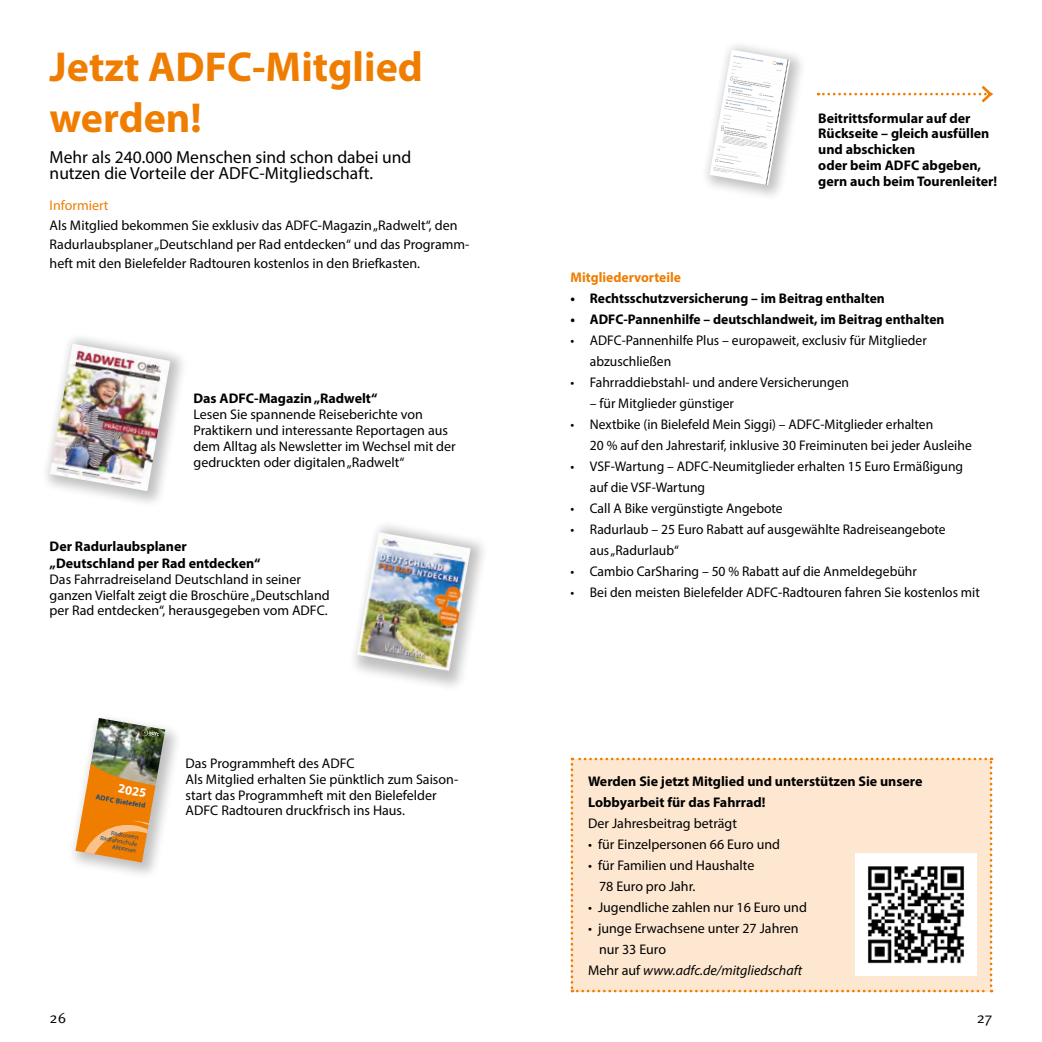
<style>
.page{position:relative;width:1042px;height:1042px;background:#fff}
.page>*{position:absolute;margin:0;border:0;box-sizing:border-box;transform-origin:0 0}
.t1{font:700 42px/50.4px "Myriad Pro";color:#ef7d00}
.t2{font:17.5px/15.8px "Myriad Pro";color:#000}
.t3{font:14.88px "Meta Pro Norm";color:#000}
.t4{font:14px/15.8px "Myriad Pro";color:#000}
.t5{font:700 14px/15.8px "Myriad Pro";color:#000}
.t6{font:italic 14px "Myriad Pro";color:#000}
.t7{font:700 14px "Myriad Pro";color:#ef7d00}
.t8{font:14px "Myriad Pro";color:#ef7d00}
.t9{font:700 13.3px "Myriad Pro";color:#fff}
.t10{font:700 12.95px "Myriad Pro";color:#fff}
.t11{font:700 7.52px "Myriad Pro";color:#1a4b7e}
.t12{font:700 7.17px "Myriad Pro";color:#1a4b7e}
.t13{font:6.48px/7px "Myriad Pro";color:#1a4b7e;text-align:right}
.t14{font:6.3px/6.8px "Myriad Pro";color:#1a4b7e;text-align:right}
.s1{font-style:normal}
</style>
<div class="page">
<div style="left:40px;top:331px;width:149px;height:178px;background:#000;opacity:.25"></div>
<svg style="left:43px;top:334px;width:129px;height:158px"></svg>
<img style="left:50px;top:344px;width:120px;height:147px">
<div style="left:67px;top:712px;width:116px;height:169px;background:#000;opacity:.25"></div>
<img style="left:69px;top:714px;width:97px;height:150px">
<div style="left:700px;top:39px;width:109px;height:163px;background:#000;opacity:.25"></div>
<div style="left:570px;top:757px;width:422px;height:235px;background:#fee7d1"></div>
<svg style="left:703px;top:42px;width:88px;height:143px"></svg>
<svg style="left:818px;top:85px;width:175px;height:18px"></svg>
<img style="left:855px;top:854px;width:122px;height:121px">
<div style="left:348px;top:519px;width:142px;height:174px;background:#000;opacity:.25"></div>
<svg style="left:350px;top:522px;width:122px;height:154px"></svg>
<img style="left:357px;top:532px;width:114px;height:139px">
<h1 class="t1" style="left:50px;top:40px;width:375px">Jetzt ADFC-Mitglied werden!</h1>
<p class="t2" style="left:50px;top:149px;width:363px">Mehr als 240.000 Menschen sind schon dabei und nutzen die Vorteile der ADFC-Mitgliedschaft.</p>
<p class="t8" style="left:50px;top:197px;width:60px">Informiert</p>
<p class="t4" style="left:50px;top:215px;width:421px;line-height:19.2px">Als Mitglied bekommen Sie exklusiv das ADFC-Magazin „Radwelt“, den<br>Radurlaubsplaner „Deutschland per Rad entdecken“ und das Programm&shy;heft mit den Bielefelder Radtouren kostenlos in den Briefkasten.</p>
<p class="t5" style="left:193px;top:390px;width:185px">Das ADFC-Magazin „Radwelt“</p>
<p class="t4" style="left:193px;top:406px;width:264px">Lesen Sie spannende Reiseberichte von Praktikern und interessante Reportagen aus dem Alltag als Newsletter im Wechsel mit der gedruckten oder digitalen „Radwelt“</p>
<p class="t5" style="left:50px;top:538px;width:212px;line-height:16.8px">Der Radurlaubsplaner „Deutschland per Rad entdecken“</p>
<p class="t4" style="left:50px;top:571px;width:282px">Das Fahrradreiseland Deutschland in seiner ganzen Vielfalt zeigt die Broschüre „Deutschland per Rad entdecken“, herausgegeben vom ADFC.</p>
<p class="t9" style="left:117px;top:778px;width:31px;rotate:10deg">2024</p>
<p class="t13" style="left:98px;top:827px;width:41px;rotate:10deg">Radtouren<br>Radfahrschule<br>Aktionen</p>
<p class="t10" style="left:120px;top:780px;width:30px;rotate:10deg">2025</p>
<p class="t14" style="left:102px;top:827px;width:39px;rotate:10deg">Radtouren<br>Radfahrschule<br>Aktionen</p>
<p class="t11" style="left:93px;top:791px;width:53px;rotate:10deg">ADFC Bielefeld</p>
<p class="t12" style="left:97px;top:792px;width:52px;rotate:10deg">ADFC Bielefeld</p>
<p class="t4" style="left:186px;top:755px;width:274px">Das Programmheft des ADFC<br>Als Mitglied erhalten Sie pünktlich zum Saison&shy;start das Programmheft mit den Bielefelder ADFC Radtouren druckfrisch ins Haus.</p>
<p class="t5" style="left:818px;top:110px;width:180px">Beitrittsformular auf der<br>Rückseite – gleich ausfüllen und abschicken<br>oder beim ADFC abgeben, gern auch beim Tourenleiter!</p>
<p class="t7" style="left:570px;top:268px;width:112px">Mitgliedervorteile</p>
<p class="t5" style="left:570px;top:290px;width:316px">• Rechtsschutzversicherung – im Beitrag enthalten</p>
<p class="t5" style="left:570px;top:311px;width:375px">• ADFC-Pannenhilfe – deutschlandweit, im Beitrag enthalten</p>
<p class="t4" style="left:590px;top:329px;width:338px;line-height:21px;text-indent:-19px">• ADFC-Pannenhilfe Plus – europaweit, exclusiv für Mitglieder abzuschließen</p>
<p class="t4" style="left:570px;top:374px;width:280px">• Fahrraddiebstahl- und andere Versicherungen</p>
<p class="t4" style="left:590px;top:395px;width:146px">– für Mitglieder günstiger</p>
<p class="t4" style="left:590px;top:413px;width:383px;line-height:21px;text-indent:-19px">• Nextbike (in Bielefeld Mein Siggi) – ADFC-Mitglieder erhalten<br>20 % auf den Jahrestarif, inklusive 30 Freiminuten bei jeder Ausleihe</p>
<p class="t4" style="left:590px;top:455px;width:375px;line-height:21px;text-indent:-19px">• VSF-Wartung – ADFC-Neumitglieder erhalten 15 Euro Ermäßigung auf die VSF-Wartung</p>
<p class="t4" style="left:570px;top:500px;width:214px">• Call A Bike vergünstigte Angebote</p>
<p class="t4" style="left:590px;top:518px;width:357px;line-height:21px;text-indent:-19px">• Radurlaub – 25 Euro Rabatt auf ausgewählte Radreiseangebote aus „Radurlaub“</p>
<p class="t4" style="left:570px;top:563px;width:348px">• Cambio CarSharing – 50 % Rabatt auf die Anmeldegebühr</p>
<p class="t4" style="left:570px;top:584px;width:411px">• Bei den meisten Bielefelder ADFC-Radtouren fahren Sie kostenlos mit</p>
<p class="t5" style="left:588px;top:770px;width:336px;line-height:21px">Werden Sie jetzt Mitglied und unterstützen Sie unsere<br>Lobbyarbeit für das Fahrrad!</p>
<p class="t4" style="left:588px;top:815px;width:150px">Der Jahresbeitrag beträgt</p>
<p class="t4" style="left:588px;top:836px;width:193px">• für Einzelpersonen 66 Euro und</p>
<p class="t4" style="left:599px;top:854px;width:157px;line-height:21px;text-indent:-11px">• für Familien und Haushalte<br>78 Euro pro Jahr.</p>
<p class="t4" style="left:588px;top:899px;width:220px">• Jugendliche zahlen nur 16 Euro und</p>
<p class="t4" style="left:588px;top:920px;width:212px">• junge Erwachsene unter 27 Jahren</p>
<p class="t4" style="left:599px;top:941px;width:68px">nur 33 Euro</p>
<p class="t6" style="left:588px;top:961px;width:215px"><span class="s1">Mehr auf</span> www.adfc.de/mitgliedschaft</p>
<p class="t3" style="left:50px;top:1006px;width:18px">26</p>
<p class="t3" style="left:977px;top:1006px;width:17px">27</p>
</div>
